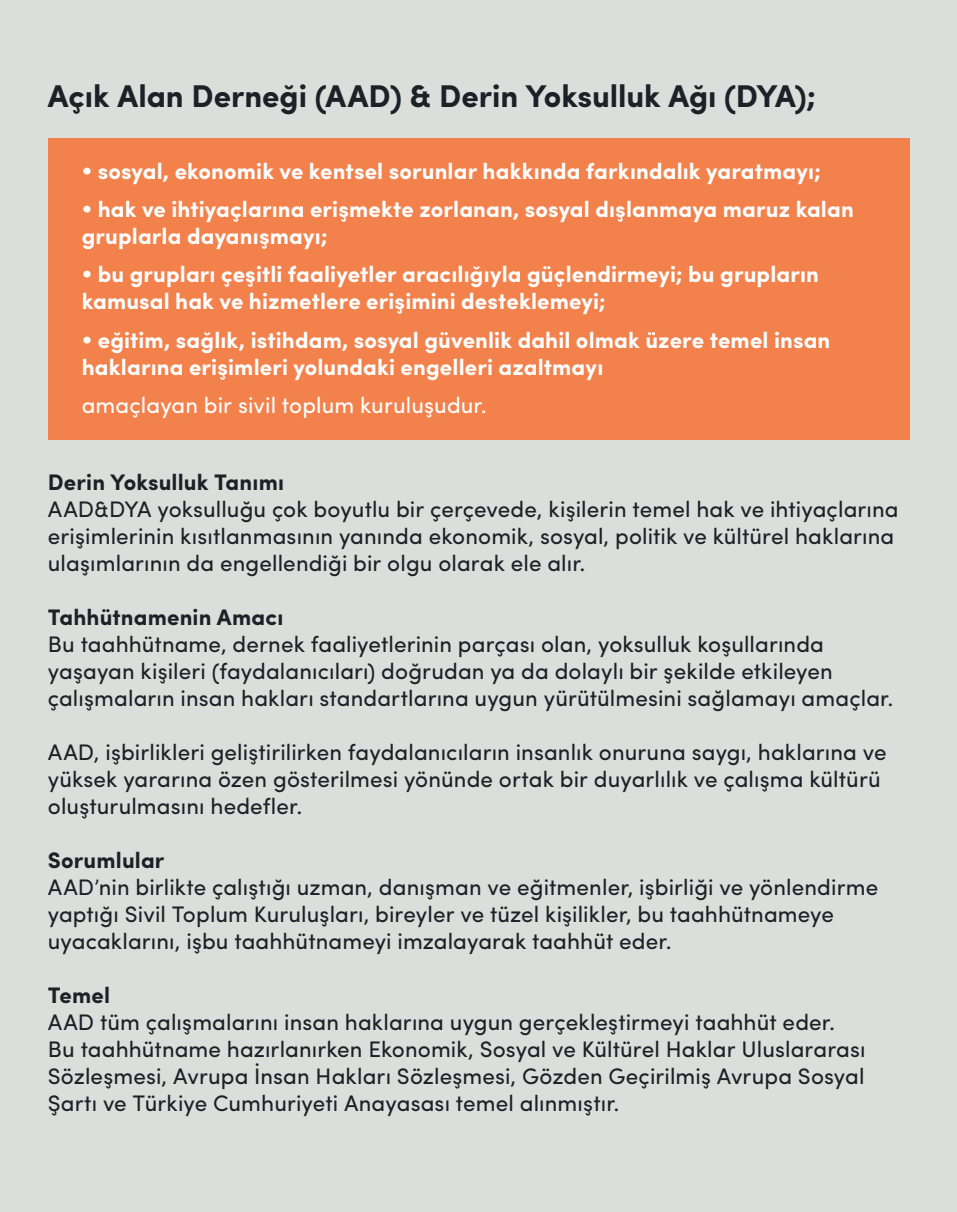
<style>
.page{position:relative;width:957px;height:1212px;background:#dbdeda}
.page>*{position:absolute;margin:0;border:0;box-sizing:border-box;transform-origin:0 0}
.t1{font:700 31.5px "Sofia Pro";color:#1c2127}
.t2{font:22.5px/27px "Sofia Pro";letter-spacing:.005em;color:#1c2127}
.t3{font:700 22.5px/27px "Sofia Pro";letter-spacing:.005em;color:#fff}
.t4{font:700 22.5px "Sofia Pro";letter-spacing:.005em;color:#1c2127}
.t5{font:22.5px "Sofia Pro";letter-spacing:.005em;color:#fff}
</style>
<div class="page">
<div style="left:48px;top:138px;width:861px;height:302px;background:#f3814c"></div>
<h1 class="t1" style="left:48px;top:72px;width:769px">Açık Alan Derneği (AAD) &amp; Derin Yoksulluk Ağı (DYA);</h1>
<p class="t3" style="left:82px;top:156px;width:740px">• sosyal, ekonomik ve kentsel sorunlar hakkında farkındalık yaratmayı;</p>
<p class="t3" style="left:82px;top:194px;width:773px">• hak ve ihtiyaçlarına erişmekte zorlanan, sosyal dışlanmaya maruz kalan gruplarla dayanışmayı;</p>
<p class="t3" style="left:82px;top:260px;width:739px">• bu grupları çeşitli faaliyetler aracılığıyla güçlendirmeyi; bu grupların kamusal hak ve hizmetlere erişimini desteklemeyi;</p>
<p class="t3" style="left:82px;top:325px;width:750px">• eğitim, sağlık, istihdam, sosyal güvenlik dahil olmak üzere temel insan haklarına erişimleri yolundaki engelleri azaltmayı</p>
<p class="t5" style="left:82px;top:388px;width:406px">amaçlayan bir sivil toplum kuruluşudur.</p>
<p class="t4" style="left:48px;top:464px;width:238px">Derin Yoksulluk Tanımı</p>
<p class="t2" style="left:48px;top:494px;width:852px">AAD&amp;DYA yoksulluğu çok boyutlu bir çerçevede, kişilerin temel hak ve ihtiyaçlarına erişimlerinin kısıtlanmasının yanında ekonomik, sosyal, politik ve kültürel haklarına ulaşımlarının da engellendiği bir olgu olarak ele alır.</p>
<p class="t4" style="left:48px;top:599px;width:237px">Tahhütnamenin Amacı</p>
<p class="t2" style="left:48px;top:629px;width:847px">Bu taahhütname, dernek faaliyetlerinin parçası olan, yoksulluk koşullarında yaşayan kişileri (faydalanıcıları) doğrudan ya da dolaylı bir şekilde etkileyen çalışmaların insan hakları standartlarına uygun yürütülmesini sağlamayı amaçlar.</p>
<p class="t2" style="left:48px;top:737px;width:840px">AAD, işbirlikleri geliştirilirken faydalanıcıların insanlık onuruna saygı, haklarına ve yüksek yararına özen gösterilmesi yönünde ortak bir duyarlılık ve çalışma kültürü oluşturulmasını hedefler.</p>
<p class="t4" style="left:48px;top:842px;width:118px">Sorumlular</p>
<p class="t2" style="left:48px;top:872px;width:832px">AAD’nin birlikte çalıştığı uzman, danışman ve eğitmenler, işbirliği ve yönlendirme yaptığı Sivil Toplum Kuruluşları, bireyler ve tüzel kişilikler, bu taahhütnameye uyacaklarını, işbu taahhütnameyi imzalayarak taahhüt eder.</p>
<p class="t4" style="left:48px;top:977px;width:64px">Temel</p>
<p class="t2" style="left:48px;top:1007px;width:819px">AAD tüm çalışmalarını insan haklarına uygun gerçekleştirmeyi taahhüt eder.<br>Bu taahhütname hazırlanırken Ekonomik, Sosyal ve Kültürel Haklar Uluslararası Sözleşmesi, Avrupa İnsan Hakları Sözleşmesi, Gözden Geçirilmiş Avrupa Sosyal Şartı ve Türkiye Cumhuriyeti Anayasası temel alınmıştır.</p>
</div>
